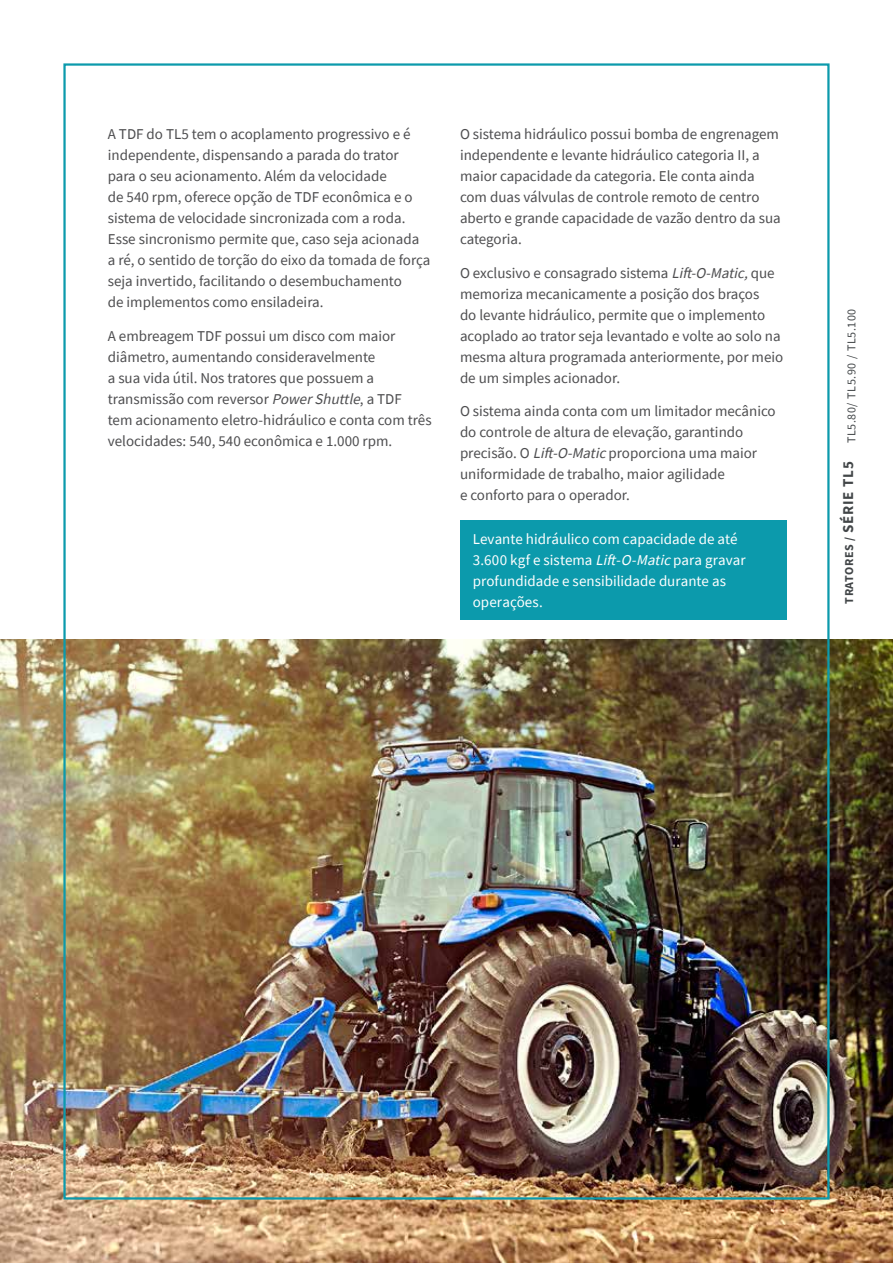
<style>
.page{position:relative;width:893px;height:1263px;background:#fff}
.page>*{position:absolute;margin:0;border:0;box-sizing:border-box;transform-origin:0 0}
.t1{font:15px/21px "Source Sans Pro";color:#4d4d4f}
.t2{font:15px/21px "Source Sans Pro";color:#fff}
.t3{font:12px "Source Sans Pro";letter-spacing:.05em;color:#424648}
.s1{font-style:italic}
</style>
<div class="page">
<img style="left:0;top:639px;width:893px;height:624px">
<div style="left:460px;top:520px;width:327px;height:99px;background:#0c9aac"></div>
<p class="t1" style="left:108px;top:123px;width:324px">A TDF do TL5 tem o acoplamento progressivo e é independente, dispensando a parada do trator para o seu acionamento. Além da velocidade<br>de 540 rpm, oferece opção de TDF econômica e o sistema de velocidade sincronizada com a roda.<br>Esse sincronismo permite que, caso seja acionada a ré, o sentido de torção do eixo da tomada de força seja invertido, facilitando o desembuchamento<br>de implementos como ensiladeira.</p>
<p class="t1" style="left:108px;top:325px;width:325px">A embreagem TDF possui um disco com maior diâmetro, aumentando consideravelmente<br>a sua vida útil. Nos tratores que possuem a transmissão com reversor <span class="s1">PowerShuttle</span>, a TDF<br>tem acionamento eletro-hidráulico e conta com três velocidades: 540, 540 econômica e 1.000 rpm.</p>
<p class="t1" style="left:460px;top:123px;width:322px">O sistema hidráulico possui bomba de engrenagem independente e levante hidráulico categoria II, a maior capacidade da categoria. Ele conta ainda com duas válvulas de controle remoto de centro aberto e grande capacidade de vazão dentro da sua categoria.</p>
<p class="t1" style="left:460px;top:262px;width:325px">O exclusivo e consagrado sistema <span class="s1">Lift-O-Matic,</span>que memoriza mecanicamente a posição dos braços<br>do levante hidráulico, permite que o implemento acoplado ao trator seja levantado e volte ao solo na mesma altura programada anteriormente, por meio de um simples acionador.</p>
<p class="t1" style="left:460px;top:401px;width:317px">O sistema ainda conta com um limitador mecânico do controle de altura de elevação, garantindo precisão. O <span class="s1">Lift-O-Matic</span>proporciona uma maior uniformidade de trabalho, maior agilidade<br>e conforto para o operador.</p>
<p class="t2" style="left:473px;top:528px;width:274px">Levante hidráulico com capacidade de até 3.600 kgf e sistema <span class="s1">Lift-O-Matic</span>para gravar profundidade e sensibilidade durante as operações.</p>
<p class="t3" style="left:844px;top:604px;width:296px;rotate:-90deg"><sup>TRATORES</sup> <sup>/</sup> <sup>SÉRIE</sup> <sup>TL5</sup> TL5.80/ TL5.90 / TL5.100</p>
</div>
